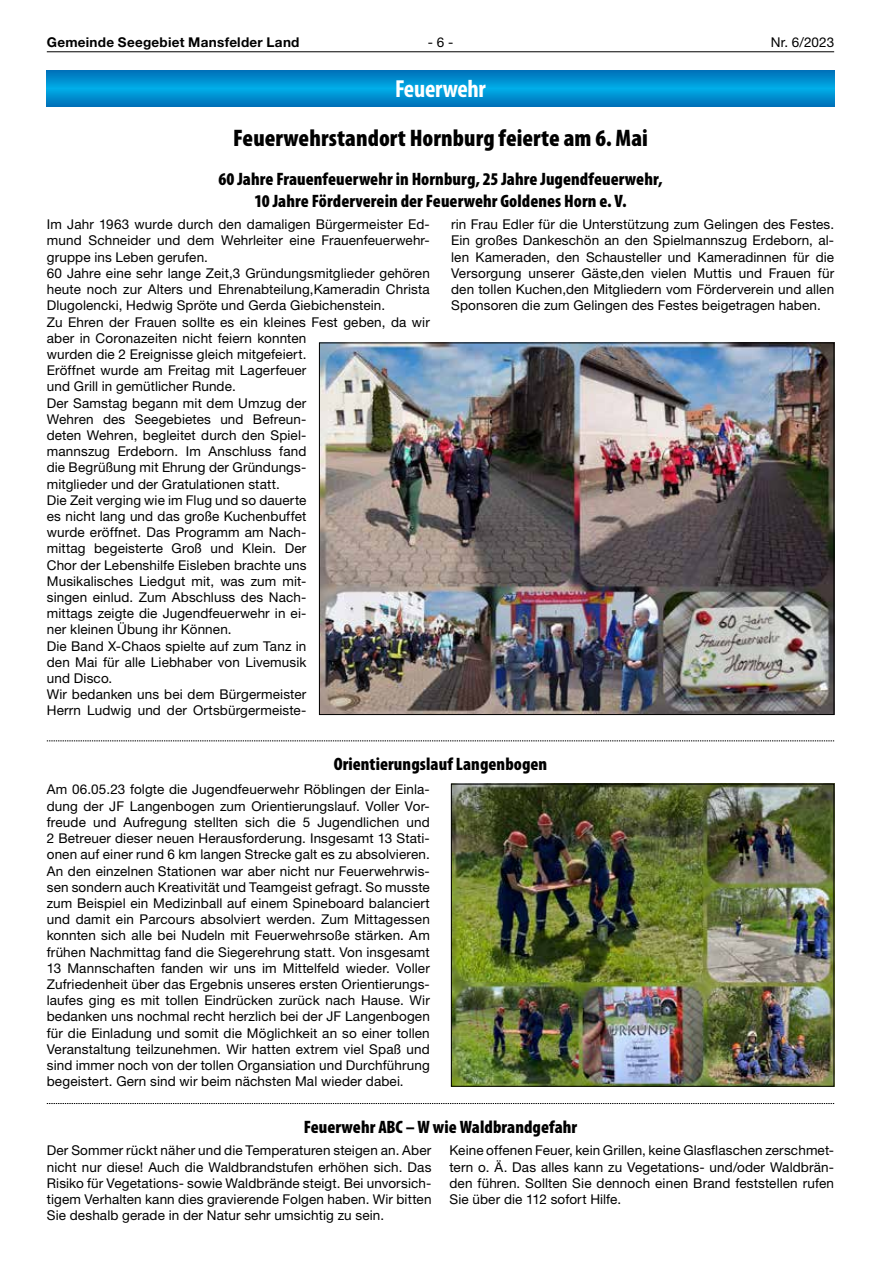
<style>
.page{position:relative;width:881px;height:1263px;background:#fff}
.page>*{position:absolute;margin:0;border:0;box-sizing:border-box;transform-origin:0 0}
.t1{font:700 condensed 24.75px "Myriad Pro";letter-spacing:-.01em;color:#fff}
.t2{font:900 condensed 24px "Myriad Pro";letter-spacing:.005em;color:#000}
.t3{font:900 condensed 18px/21.6px "Myriad Pro";letter-spacing:.005em;color:#000;text-align:center}
.t4{font:13.5px/16.2px "Helvetica Neue LT";letter-spacing:.01em;color:#000;text-align:justify}
.t5{font:700 13.5px "Helvetica Neue LT";letter-spacing:.02em;color:#000}
</style>
<div class="page">
<hr style="left:47px;top:51px;width:786px;height:1px;background:#000">
<svg style="left:47px;top:70px;width:786px;height:36px;background:#008dcf"></svg>
<img style="left:453px;top:786px;width:378px;height:298px">
<div style="left:451px;top:784px;width:382px;height:302px;border:1px solid #000"></div>
<img style="left:321px;top:345px;width:510px;height:368px">
<svg style="left:47px;top:741px;width:786px;height:1px"></svg>
<svg style="left:47px;top:1103px;width:786px;height:1px"></svg>
<p class="t5" style="left:47px;top:34px;width:254px">Gemeinde Seegebiet Mansfelder Land</p>
<p class="t4" style="left:427px;top:34px;width:27px">- 6 -</p>
<p class="t4" style="left:770px;top:34px;width:65px">Nr. 6/2023</p>
<h1 class="t1" style="left:395px;top:74px;width:92px">Feuerwehr</h1>
<h2 class="t2" style="left:233px;top:123px;width:416px">Feuerwehrstandort Hornburg feierte am 6. Mai</h2>
<h3 class="t3" style="left:218px;top:168px;width:445px">60 Jahre Frauenfeuerwehr in Hornburg, 25 Jahre Jugendfeuerwehr,<br>10 Jahre Förderverein der Feuerwehr Goldenes Horn e. V.</h3>
<p class="t4" style="left:47px;top:216px;width:384px;text-align:left">Im Jahr 1963 wurde durch den damaligen Bürgermeister Ed&shy;mund Schneider und dem Wehrleiter eine Frauenfeuerwehr&shy;gruppe ins Leben gerufen.<br>60 Jahre eine sehr lange Zeit,3 Gründungsmitglieder gehören heute noch zur Alters und Ehrenabteilung,Kameradin Christa Dlugolencki, Hedwig Spröte und Gerda Giebichenstein.<br>Zu Ehren der Frauen sollte es ein kleines Fest geben, da wir aber in Coronazeiten nicht feiern konnten<br>wurden die 2 Ereignisse gleich mitgefeiert.<br>Eröffnet wurde am Freitag mit Lagerfeuer<br>und Grill in gemütlicher Runde.<br>Der Samstag begann mit dem Umzug der<br>Wehren des Seegebietes und Befreun-<br>deten Wehren, begleitet durch den Spiel-<br>mannszug Erdeborn. Im Anschluss fand<br>die Begrüßung mit Ehrung der Gründungs-<br>mitglieder und der Gratulationen statt.<br>Die Zeit verging wie im Flug und so dauerte<br>es nicht lang und das große Kuchenbuffet<br>wurde eröffnet. Das Programm am Nach-<br>mittag begeisterte Groß und Klein. Der<br>Chor der Lebenshilfe Eisleben brachte uns<br>Musikalisches Liedgut mit, was zum mit-<br>singen einlud. Zum Abschluss des Nach-<br>mittags zeigte die Jugendfeuerwehr in ei-<br>ner kleinen Übung ihr Können.<br>Die Band X-Chaos spielte auf zum Tanz in<br>den Mai für alle Liebhaber von Livemusik<br>und Disco.<br>Wir bedanken uns bei dem Bürgermeister<br>Herrn Ludwig und der Ortsbürgermeiste-</p>
<p class="t4" style="left:451px;top:216px;width:384px">rin Frau Edler für die Unterstützung zum Gelingen des Festes.<br>Ein großes Dankeschön an den Spielmannszug Erdeborn, al&shy;len Kameraden, den Schausteller und Kameradinnen für die Versorgung unserer Gäste,den vielen Muttis und Frauen für den tollen Kuchen,den Mitgliedern vom Förderverein und allen Sponsoren die zum Gelingen des Festes beigetragen haben.</p>
<h3 class="t3" style="left:333px;top:753px;width:215px">Orientierungslauf Langenbogen</h3>
<p class="t4" style="left:47px;top:781px;width:384px">Am 06.05.23 folgte die Jugendfeuerwehr Röblingen der Einla&shy;dung der JF Langenbogen zum Orientierungslauf. Voller Vor&shy;freude und Aufregung stellten sich die 5 Jugendlichen und 2 Betreuer dieser neuen Herausforderung. Insgesamt 13 Stati&shy;onen auf einer rund 6 km langen Strecke galt es zu absolvieren.<br>An den einzelnen Stationen war aber nicht nur Feuerwehrwis&shy;sen sondern auch Kreativität und Teamgeist gefragt. So musste zum Beispiel ein Medizinball auf einem Spineboard balanciert und damit ein Parcours absolviert werden. Zum Mittagessen konnten sich alle bei Nudeln mit Feuerwehrsoße stärken. Am frühen Nachmittag fand die Siegerehrung statt. Von insgesamt 13 Mannschaften fanden wir uns im Mittelfeld wieder. Voller Zufriedenheit über das Ergebnis unseres ersten Orientierungs&shy;laufes ging es mit tollen Eindrücken zurück nach Hause. Wir bedanken uns nochmal recht herzlich bei der JF Langenbogen für die Einladung und somit die Möglichkeit an so einer tollen Veranstaltung teilzunehmen. Wir hatten extrem viel Spaß und sind immer noch von der tollen Organsiation und Durchführung begeistert. Gern sind wir beim nächsten Mal wieder dabei.</p>
<h3 class="t3" style="left:303px;top:1115px;width:275px">Feuerwehr ABC – W wie Waldbrandgefahr</h3>
<p class="t4" style="left:47px;top:1142px;width:386px">Der Sommer rückt näher und die Temperaturen steigen an. Aber nicht nur diese! Auch die Waldbrandstufen erhöhen sich. Das Risiko für Vegetations- sowie Waldbrände steigt. Bei unvorsich&shy;tigem Verhalten kann dies gravierende Folgen haben. Wir bitten Sie deshalb gerade in der Natur sehr umsichtig zu sein.</p>
<p class="t4" style="left:449px;top:1142px;width:386px">Keine offenen Feuer, kein Grillen, keine Glasflaschen zerschmet&shy;tern o. Ä. Das alles kann zu Vegetations- und/oder Waldbrän&shy;den führen. Sollten Sie dennoch einen Brand feststellen rufen Sie über die 112 sofort Hilfe.</p>
</div>
